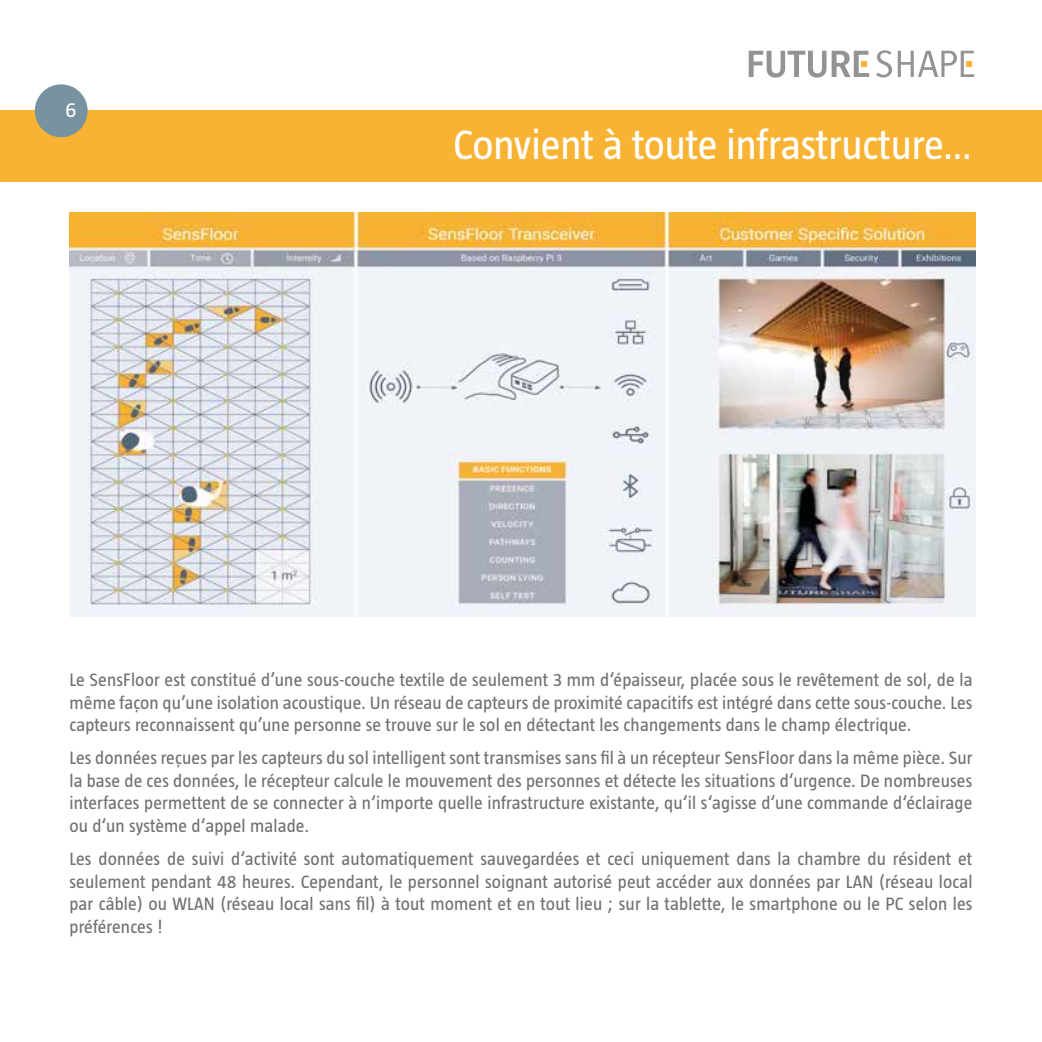
<style>
.page{position:relative;width:1042px;height:1042px;background:#fff}
.page>*{position:absolute;margin:0;border:0;box-sizing:border-box;transform-origin:0 0}
.t1{font:42px "Taz";color:#fff}
.t2{font:21px "Taz";color:#fff}
.t3{font:18.38px/22.8px "Taz";letter-spacing:.01em;color:#707172;text-align:justify}
</style>
<div class="page">
<svg style="left:748px;top:51px;width:121px;height:27px"></svg>
<svg style="left:876px;top:50px;width:16px;height:28px"></svg>
<svg style="left:898px;top:51px;width:76px;height:26px"></svg>
<div style="left:0;top:110px;width:1042px;height:72px;background:#f8b334"></div>
<hr style="left:1041px;top:862px;width:1px;height:134px;background:#e6e8eb">
<img style="left:69px;top:212px;width:907px;height:404px">
<div style="left:35px;top:84px;width:53px;height:53px;background:#76939f;border-radius:50%"></div>
<p class="t2" style="left:65px;top:99px;width:13px">6</p>
<h1 class="t1" style="left:453px;top:123px;width:521px">Convient à toute infrastructure…</h1>
<p class="t3" style="left:69px;top:668px;width:904px">Le SensFloor est constitué d’une sous-couche textile de seulement 3 mm d‘épaisseur, placée sous le revêtement de sol, de la même façon qu’une isolation acoustique. Un réseau de capteurs de proximité capacitifs est intégré dans cette sous-couche. Les capteurs reconnaissent qu’une personne se trouve sur le sol en détectant les changements dans le champ électrique.</p>
<p class="t3" style="left:69px;top:746px;width:904px">Les données reçues par les capteurs du sol intelligent sont transmises sans fil à un récepteur SensFloor dans la même pièce. Sur la base de ces données, le récepteur calcule le mouvement des personnes et détecte les situations d‘urgence. De nombreuses interfaces permettent de se connecter à n‘importe quelle infrastructure existante, qu‘il s‘agisse d‘une commande d‘éclairage ou d‘un système d‘appel malade.</p>
<p class="t3" style="left:69px;top:847px;width:904px">Les données de suivi d‘activité sont automatiquement sauvegardées et ceci uniquement dans la chambre du résident et seulement pendant 48 heures. Cependant, le personnel soignant autorisé peut accéder aux données par LAN (réseau local par câble) ou WLAN (réseau local sans fil) à tout moment et en tout lieu ; sur la tablette, le smartphone ou le PC selon les préférences !</p>
</div>
